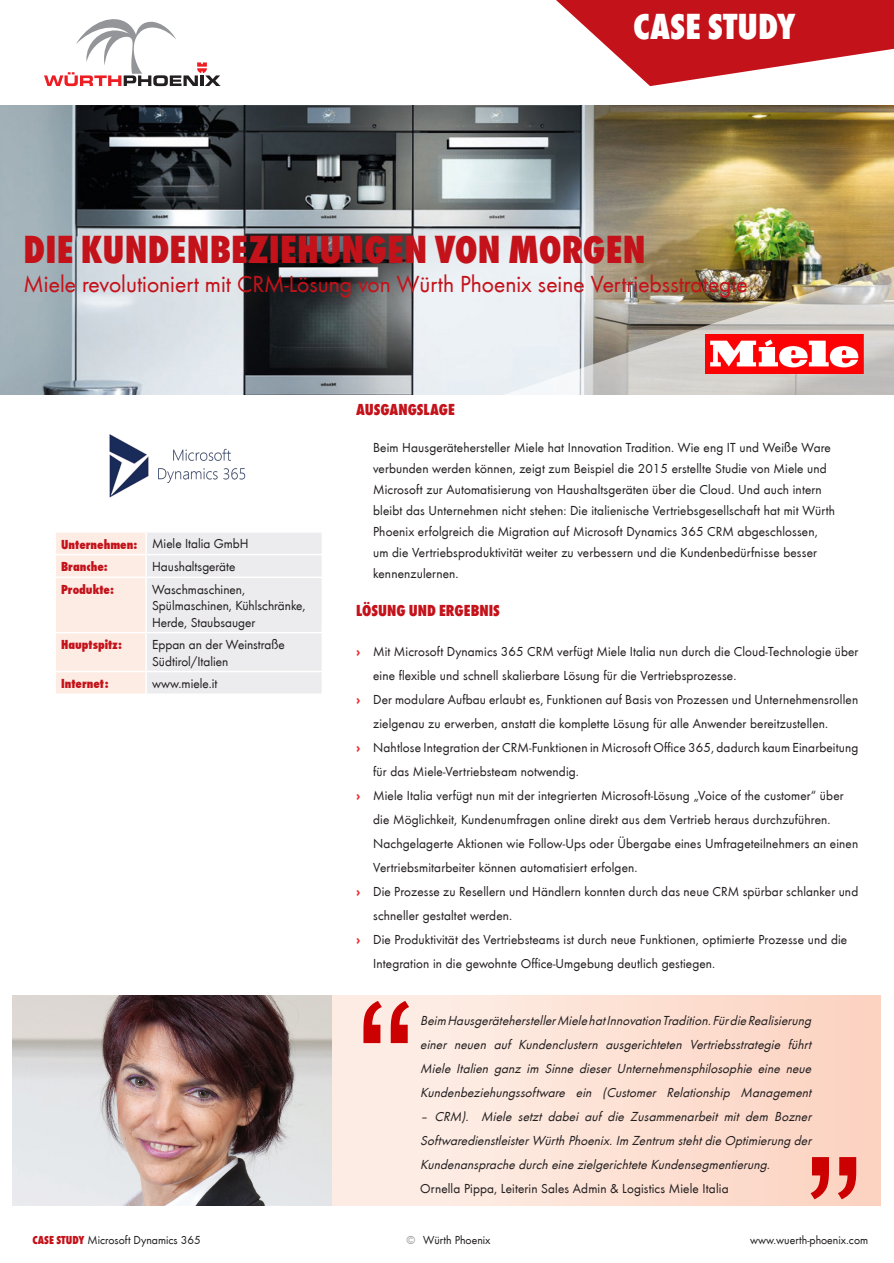
<style>
.page{position:relative;width:894px;height:1263px;background:#fff}
.page>*{position:absolute;margin:0;border:0;box-sizing:border-box;transform-origin:0 0}
.t1{font:180px "Arial";color:#c00}
._01_Headline_24_pt{font:800 condensed 40.5px "Wuerth";color:#c4121a}
.t2{font:800 condensed 37.5px "Wuerth";color:#fff}
._02_Subhedline_15_pt{font:24px "Wuerth";color:#c4121a}
._03_grundtext_block{font:800 condensed 16.5px "Wuerth";color:#c4121a}
._03_grundtext_block-2{font:13.5px "Wuerth";letter-spacing:.01em;color:#231f20}
._03_grundtext_block-3{font:italic 13.5px/24px "Wuerth";color:#231f20;text-align:justify}
._03_grundtext_block-4{font:800 condensed 13.5px "Wuerth";color:#c4121a}
.t3{font:12px "Wuerth";color:#231f20}
.s1{font-weight:700;color:#ee1d23}
.s2{font-weight:800;font-stretch:condensed;color:#c4121a}
.s3{color:#9a9c9e}
</style>
<div class="page">
<img style="left:0;top:105px;width:893px;height:289px">
<div style="left:331px;top:995px;width:549px;height:210px;background:linear-gradient(to right,#fdf0ea,#fcd3c1)"></div>
<svg style="left:56px;top:533px;width:265px;height:160px;background:#f1ecea"></svg>
<hr style="left:145px;top:532px;width:2px;height:22px;background:#fff">
<hr style="left:54px;top:554px;width:92px;height:1px;background:#fff">
<hr style="left:146px;top:554px;width:177px;height:1px;background:#fff">
<hr style="left:145px;top:555px;width:2px;height:21px;background:#fff">
<hr style="left:54px;top:576px;width:92px;height:2px;background:#fff">
<hr style="left:146px;top:576px;width:177px;height:2px;background:#fff">
<hr style="left:145px;top:578px;width:2px;height:54px;background:#fff">
<hr style="left:54px;top:632px;width:92px;height:1px;background:#fff">
<hr style="left:146px;top:632px;width:177px;height:1px;background:#fff">
<hr style="left:145px;top:633px;width:2px;height:38px;background:#fff">
<hr style="left:54px;top:671px;width:92px;height:1px;background:#fff">
<hr style="left:146px;top:671px;width:177px;height:1px;background:#fff">
<hr style="left:145px;top:672px;width:2px;height:21px;background:#fff">
<img style="left:109px;top:434px;width:137px;height:64px">
<img style="left:13px;top:995px;width:318px;height:210px">
<img style="left:482px;top:263px;width:411px;height:132px">
<img style="left:705px;top:335px;width:157px;height:38px">
<svg style="left:556px;top:0;width:337px;height:86px"></svg>
<svg style="left:44px;top:19px;width:176px;height:67px"></svg>
<p class="t2" style="left:633px;top:0;width:164px">CASE STUDY</p>
<p class="_01_Headline_24_pt" style="left:24px;top:221px;width:623px">DIE KUNDENBEZIEHUNGEN VON MORGEN</p>
<p class="_02_Subhedline_15_pt" style="left:24px;top:268px;width:725px">Miele revolutioniert mit CRM-Lösung von Würth Phoenix seine Vertriebsstrategie</p>
<p class="_03_grundtext_block-4" style="left:61px;top:534px;width:78px">Unternehmen:</p>
<p class="_03_grundtext_block-2" style="left:152px;top:534px;width:98px">Miele Italia GmbH</p>
<p class="_03_grundtext_block-4" style="left:61px;top:557px;width:48px">Branche:</p>
<p class="_03_grundtext_block-2" style="left:152px;top:557px;width:85px">Haushaltsgeräte</p>
<p class="_03_grundtext_block-4" style="left:61px;top:580px;width:54px">Produkte:</p>
<p class="_03_grundtext_block-2" style="left:152px;top:580px;width:94px">Waschmaschinen,</p>
<p class="_03_grundtext_block-2" style="left:152px;top:596px;width:155px">Spülmaschinen, Kühlschränke,</p>
<p class="_03_grundtext_block-2" style="left:152px;top:613px;width:105px">Herde, Staubsauger</p>
<p class="_03_grundtext_block-4" style="left:61px;top:635px;width:62px">Hauptspitz:</p>
<p class="_03_grundtext_block-2" style="left:152px;top:635px;width:134px">Eppan an der Weinstraße</p>
<p class="_03_grundtext_block-2" style="left:152px;top:652px;width:78px">Südtirol/Italien</p>
<p class="_03_grundtext_block-4" style="left:61px;top:674px;width:49px">Internet:</p>
<p class="_03_grundtext_block-2" style="left:152px;top:674px;width:67px">www.miele.it</p>
<p class="_03_grundtext_block" style="left:356px;top:398px;width:100px">AUSGANGSLAGE</p>
<p class="_03_grundtext_block-2" style="left:373px;top:438px;width:459px">Beim Hausgerätehersteller Miele hat Innovation Tradition. Wie eng IT und Weiße Ware</p>
<p class="_03_grundtext_block-2" style="left:373px;top:459px;width:455px">verbunden werden können, zeigt zum Beispiel die 2015 erstellte Studie von Miele und</p>
<p class="_03_grundtext_block-2" style="left:373px;top:480px;width:450px">Microsoft zur Automatisierung von Haushaltsgeräten über die Cloud. Und auch intern</p>
<p class="_03_grundtext_block-2" style="left:373px;top:501px;width:463px">bleibt das Unternehmen nicht stehen: Die italienische Vertriebsgesellschaft hat mit Würth</p>
<p class="_03_grundtext_block-2" style="left:373px;top:522px;width:446px">Phoenix erfolgreich die Migration auf Microsoft Dynamics 365 CRM abgeschlossen,</p>
<p class="_03_grundtext_block-2" style="left:373px;top:543px;width:445px">um die Vertriebsproduktivität weiter zu verbessern und die Kundenbedürfnisse besser</p>
<p class="_03_grundtext_block-2" style="left:373px;top:564px;width:87px">kennenzulernen.</p>
<p class="_03_grundtext_block" style="left:356px;top:599px;width:145px">LÖSUNG UND ERGEBNIS</p>
<p class="_03_grundtext_block-2" style="left:356px;top:642px;width:503px"><span class="s1">›</span> Mit Microsoft Dynamics 365 CRM verfügt Miele Italia nun durch die Cloud-Technologie über</p>
<p class="_03_grundtext_block-2" style="left:373px;top:666px;width:364px">eine flexible und schnell skalierbare Lösung für die Vertriebsprozesse.</p>
<p class="_03_grundtext_block-2" style="left:356px;top:690px;width:503px"><span class="s1">›</span> Der modulare Aufbau erlaubt es, Funktionen auf Basis von Prozessen und Unternehmensrollen</p>
<p class="_03_grundtext_block-2" style="left:373px;top:714px;width:456px">zielgenau zu erwerben, anstatt die komplette Lösung für alle Anwender bereitzustellen.</p>
<p class="_03_grundtext_block-2" style="left:356px;top:738px;width:503px"><span class="s1">›</span> Nahtlose Integration der CRM-Funktionen in Microsoft Office 365, dadurch kaum Einarbeitung</p>
<p class="_03_grundtext_block-2" style="left:373px;top:762px;width:207px">für das Miele-Vertriebsteam notwendig.</p>
<p class="_03_grundtext_block-2" style="left:356px;top:786px;width:489px"><span class="s1">›</span> Miele Italia verfügt nun mit der integrierten Microsoft-Lösung „Voice of the customer“ über</p>
<p class="_03_grundtext_block-2" style="left:373px;top:810px;width:459px">die Möglichkeit, Kundenumfragen online direkt aus dem Vertrieb heraus durchzuführen.</p>
<p class="_03_grundtext_block-2" style="left:373px;top:834px;width:486px">Nachgelagerte Aktionen wie Follow-Ups oder Übergabe eines Umfrageteilnehmers an einen</p>
<p class="_03_grundtext_block-2" style="left:373px;top:858px;width:266px">Vertriebsmitarbeiter können automatisiert erfolgen.</p>
<p class="_03_grundtext_block-2" style="left:356px;top:882px;width:503px"><span class="s1">›</span> Die Prozesse zu Resellern und Händlern konnten durch das neue CRM spürbar schlanker und</p>
<p class="_03_grundtext_block-2" style="left:373px;top:906px;width:140px">schneller gestaltet werden.</p>
<p class="_03_grundtext_block-2" style="left:356px;top:930px;width:492px"><span class="s1">›</span> Die Produktivität des Vertriebsteams ist durch neue Funktionen, optimierte Prozesse und die</p>
<p class="_03_grundtext_block-2" style="left:373px;top:954px;width:343px">Integration in die gewohnte Office-Umgebung deutlich gestiegen.</p>
<p class="t1" style="left:356px;top:944px;width:61px">“</p>
<p class="_03_grundtext_block-3" style="left:420px;top:1007px;width:396px">Beim HausgeräteherstellerMielehatInnovationTradition.FürdieRealisierung einer neuen auf Kundenclustern ausgerichteten Vertriebsstrategie führt Miele Italien ganz im Sinne dieser Unternehmensphilosophie eine neue Kundenbeziehungssoftware ein (Customer Relationship Management</p>
<p class="_03_grundtext_block-3" style="left:420px;top:1103px;width:396px">– CRM). Miele setzt dabei auf die Zusammenarbeit mit dem Bozner SoftwaredienstleisterWürthPhoenix.Im Zentrum stehtdieOptimierung der KundenansprachedurcheinezielgerichteteKundensegmentierung.</p>
<p class="_03_grundtext_block-2" style="left:420px;top:1179px;width:310px">Ornella Pippa, Leiterin Sales Admin &amp; Logistics Miele Italia</p>
<p class="t1" style="left:863px;top:1255px;width:61px;rotate:-180deg">“</p>
<p class="t3" style="left:32px;top:1232px;width:170px"><span class="s2">CASE STUDY</span> Microsoft Dynamics 365</p>
<p class="t3" style="left:406px;top:1232px;width:86px"><span class="s3">©</span> Würth Phoenix</p>
<p class="t3" style="left:749px;top:1232px;width:119px">www.wuerth-phoenix.com</p>
</div>
